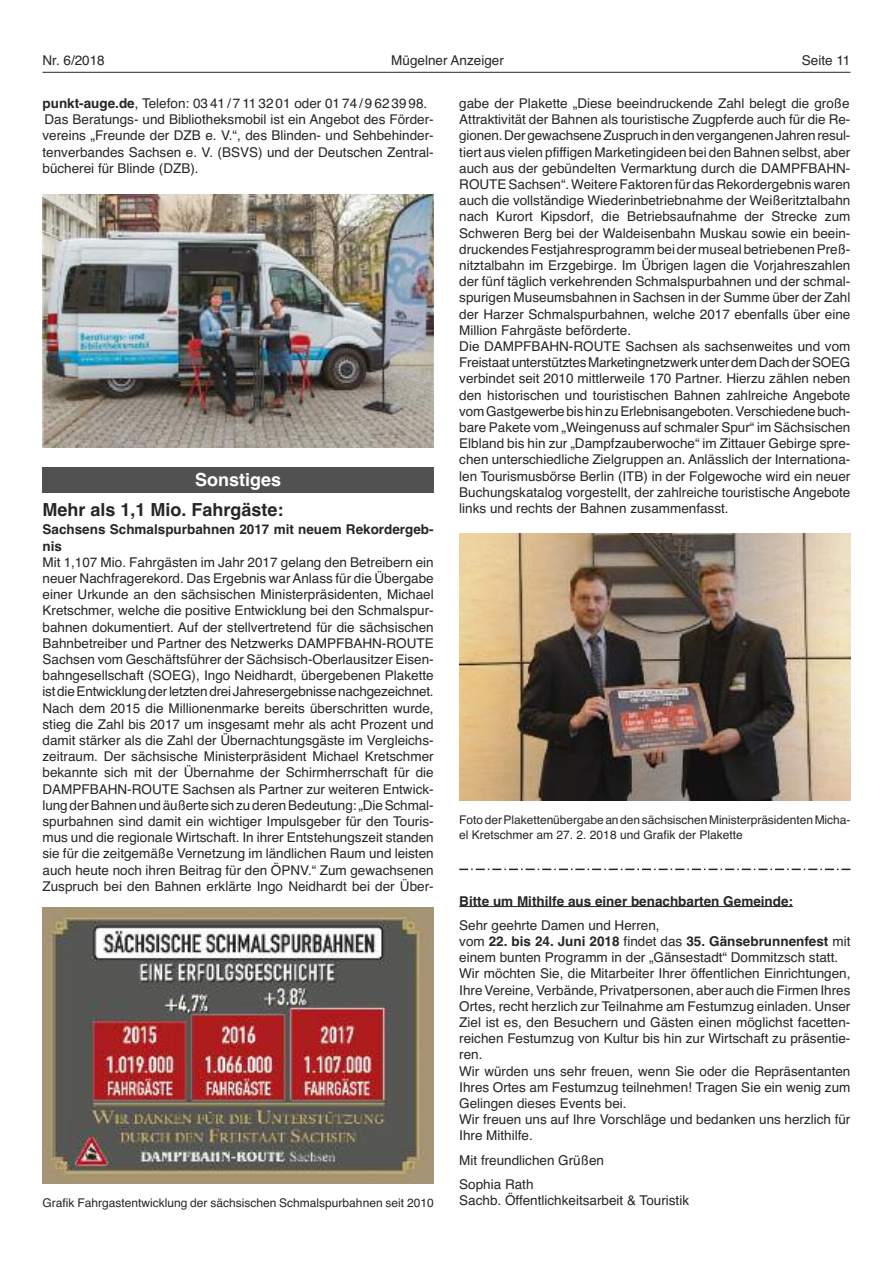
<style>
.page{position:relative;width:893px;height:1263px;background:#fff}
.page>*{position:absolute;margin:0;border:0;box-sizing:border-box;transform-origin:0 0}
.t1{font:700 18px "Helvetica";color:#272627}
.t2{font:700 18px "Helvetica";color:#fff}
.t3{font:13.5px/16.2px "Helvetica";color:#272627}
.t4{font:700 13.5px/16.2px "Helvetica";color:#272627}
.t5{font:12px/14.4px "Helvetica";color:#272627}
.s1{font-weight:700}
</style>
<div class="page">
<div style="left:43px;top:467px;width:391px;height:25px;background:#525152"></div>
<img style="left:43px;top:907px;width:391px;height:277px">
<img style="left:459px;top:533px;width:391px;height:268px">
<hr style="left:459px;top:906px;width:334px;height:1px;background:#272627">
<hr style="left:43px;top:72px;width:807px;height:1px;background:#272627">
<img style="left:43px;top:194px;width:391px;height:254px">
<svg style="left:459px;top:869px;width:391px;height:1px"></svg>
<p class="t3" style="left:43px;top:53px;width:64px">Nr. 6/2018</p>
<p class="t3" style="left:391px;top:53px;width:114px">Mügelner Anzeiger</p>
<p class="t3" style="left:802px;top:53px;width:50px">Seite 11</p>
<p class="t3" style="left:43px;top:95px;width:393px"><span class="s1">punkt-auge.de</span>, Telefon: 0341 / 7 11 32 01 oder 0174 / 9 62 39 98.<br>Das Beratungs- und Bibliotheksmobil ist ein Angebot des Förder&shy;vereins „Freunde der DZB e. V.“, des Blinden- und Sehbehinder&shy;tenverbandes Sachsen e. V. (BSVS) und der Deutschen Zentral&shy;bücherei für Blinde (DZB).</p>
<p class="t3" style="left:459px;top:95px;width:393px">gabe der Plakette „Diese beeindruckende Zahl belegt die große Attraktivität der Bahnen als touristische Zugpferde auch für die Re&shy;gionen.DergewachseneZuspruchindenvergangenenJahrenresul&shy;tiert aus vielen pfiffigen Marketingideen bei den Bahnen selbst, aber auch aus der gebündelten Vermarktung durch die DAMPFBAHN-ROUTESachsen“.WeitereFaktoren für das Rekordergebnis waren auch die vollständige Wiederinbetriebnahme der Weißeritztalbahn nach Kurort Kipsdorf, die Betriebsaufnahme der Strecke zum Schweren Berg bei der Waldeisenbahn Muskau sowie ein beein&shy;druckendesFestjahresprogrammbeidermusealbetriebenenPreß&shy;nitztalbahn im Erzgebirge. Im Übrigen lagen die Vorjahreszahlen der fünf täglich verkehrenden Schmalspurbahnen und der schmal&shy;spurigen Museumsbahnen in Sachsen in der Summe über der Zahl der Harzer Schmalspurbahnen, welche 2017 ebenfalls über eine Million Fahrgäste beförderte.<br>Die DAMPFBAHN-ROUTE Sachsen als sachsenweites und vom FreistaatunterstütztesMarketingnetzwerkunterdemDachderSOEG verbindet seit 2010 mittlerweile 170 Partner. Hierzu zählen neben den historischen und touristischen Bahnen zahlreiche Angebote vomGastgewerbebishinzuErlebnisangeboten.Verschiedenebuch&shy;bare Pakete vom „Weingenuss auf schmaler Spur“ im Sächsischen Elbland bis hin zur „Dampfzauberwoche“ im Zittauer Gebirge spre&shy;chen unterschiedliche Zielgruppen an. Anlässlich der Internationa&shy;len Tourismusbörse Berlin (ITB) in der Folgewoche wird ein neuer Buchungskatalog vorgestellt, der zahlreiche touristische Angebote links und rechts der Bahnen zusammenfasst.</p>
<h1 class="t2" style="left:195px;top:469px;width:88px">Sonstiges</h1>
<h1 class="t1" style="left:43px;top:499px;width:243px">Mehr als 1,1 Mio. Fahrgäste:</h1>
<p class="t4" style="left:43px;top:521px;width:393px">Sachsens Schmalspurbahnen 2017 mit neuem Rekordergeb&shy;nis</p>
<p class="t3" style="left:43px;top:554px;width:393px;text-align:justify">Mit 1,107 Mio. Fahrgästen im Jahr 2017 gelang den Betreibern ein neuer Nachfragerekord. Das Ergebnis warAnlass für die Übergabe einer Urkunde an den sächsischen Ministerpräsidenten, Michael Kretschmer, welche die positive Entwicklung bei den Schmalspur&shy;bahnen dokumentiert. Auf der stellvertretend für die sächsischen Bahnbetreiber und Partner des Netzwerks DAMPFBAHN-ROUTE Sachsen vom Geschäftsführer der Sächsisch-Oberlausitzer Eisen&shy;bahngesellschaft (SOEG), Ingo Neidhardt, übergebenen Plakette istdieEntwicklungderletztendreiJahresergebnissenachgezeichnet.<br>Nach dem 2015 die Millionenmarke bereits überschritten wurde, stieg die Zahl bis 2017 um insgesamt mehr als acht Prozent und damit stärker als die Zahl der Übernachtungsgäste im Vergleichs&shy;zeitraum. Der sächsische Ministerpräsident Michael Kretschmer bekannte sich mit der Übernahme der Schirmherrschaft für die DAMPFBAHN-ROUTE Sachsen als Partner zur weiteren Entwick&shy;lungderBahnenundäußertesichzuderenBedeutung:„DieSchmal&shy;spurbahnen sind damit ein wichtiger Impulsgeber für den Touris&shy;mus und die regionale Wirtschaft. In ihrer Entstehungszeit standen sie für die zeitgemäße Vernetzung im ländlichen Raum und leisten auch heute noch ihren Beitrag für den ÖPNV.“ Zum gewachsenen Zuspruch bei den Bahnen erklärte Ingo Neidhardt bei der Über-</p>
<p class="t5" style="left:459px;top:813px;width:393px">FotoderPlakettenübergabeandensächsischenMinisterpräsidentenMicha&shy;el Kretschmer am 27. 2. 2018 und Grafik der Plakette</p>
<p class="t4" style="left:459px;top:893px;width:335px">Bitte um Mithilfe aus einer benachbarten Gemeinde:</p>
<p class="t3" style="left:459px;top:917px;width:393px">Sehr geehrte Damen und Herren,<br>vom <span class="s1">22. bis 24. Juni 2018</span> findet das <span class="s1">35. Gänsebrunnenfest</span> mit einem bunten Programm in der „Gänsestadt“ Dommitzsch statt.<br>Wir möchten Sie, die Mitarbeiter Ihrer öffentlichen Einrichtungen, IhreVereine,Verbände,Privatpersonen, aber auch dieFirmen Ihres Ortes, recht herzlich zur Teilnahme am Festumzug einladen. Unser Ziel ist es, den Besuchern und Gästen einen möglichst facetten&shy;reichen Festumzug von Kultur bis hin zur Wirtschaft zu präsentie&shy;ren.<br>Wir würden uns sehr freuen, wenn Sie oder die Repräsentanten Ihres Ortes am Festumzug teilnehmen! Tragen Sie ein wenig zum Gelingen dieses Events bei.<br>Wir freuen uns auf Ihre Vorschläge und bedanken uns herzlich für Ihre Mithilfe.</p>
<p class="t3" style="left:459px;top:1148px;width:146px;line-height:24.3px">Mit freundlichen Grüßen<br>Sophia Rath</p>
<p class="t3" style="left:459px;top:1192px;width:231px">Sachb. Öffentlichkeitsarbeit &amp; Touristik</p>
<p class="t5" style="left:43px;top:1196px;width:393px">Grafik Fahrgastentwicklung der sächsischen Schmalspurbahnen seit 2010</p>
</div>
